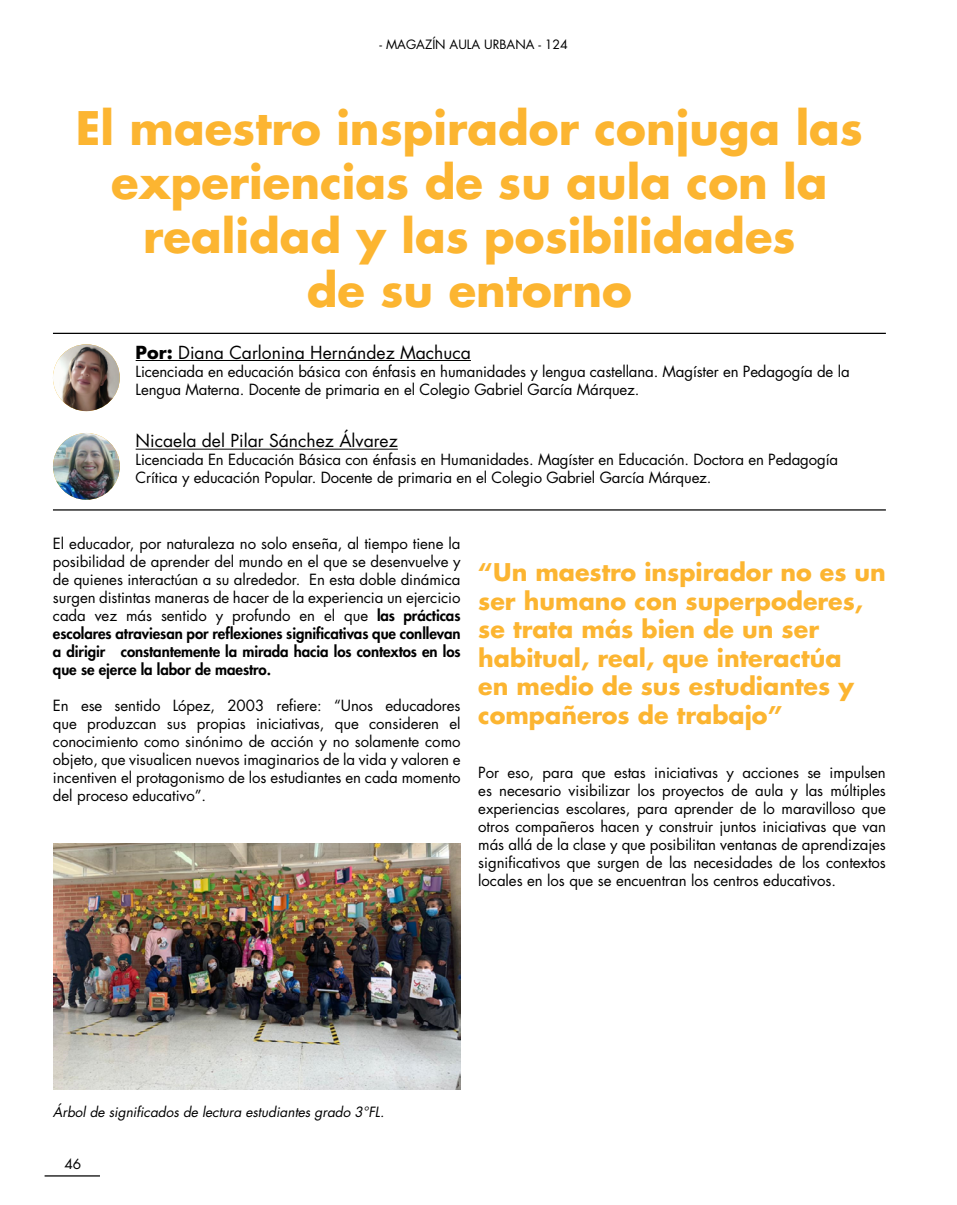
<style>
.page{position:relative;width:957px;height:1205px;background:#fff}
.page>*{position:absolute;margin:0;border:0;box-sizing:border-box;transform-origin:0 0}
.t1{font:700 45px/54px "Futura Std";color:#fcb531;text-align:center}
.t2{font:700 23.75px/28.5px "Futura Std";color:#fcb531}
.t3{font:17.5px "Futura Std";color:#000}
.t4{font:15px/18px "Futura Std";letter-spacing:-.01em;color:#000;text-align:justify}
.t5{font:italic 13.75px "Futura Std";letter-spacing:-.005em;color:#000}
.t6{font:13.75px "Futura Std";color:#000}
.t7{font:12.5px "Futura Std";color:#000}
.s1{font-weight:700}
.s2{font-weight:800}
</style>
<div class="page">
<hr style="left:53px;top:509px;width:833px;height:1px;background:#000">
<hr style="left:53px;top:333px;width:833px;height:1px;background:#000">
<hr style="left:136px;top:360px;width:335px;height:1px;background:#000">
<hr style="left:136px;top:449px;width:262px;height:1px;background:#000">
<img style="left:53px;top:344px;width:67px;height:67px;border-radius:33px">
<img style="left:53px;top:433px;width:67px;height:67px;border-radius:33px">
<img style="left:53px;top:843px;width:407px;height:247px">
<hr style="left:45px;top:1175px;width:55px;height:1px;background:#000">
<p class="t7" style="left:379px;top:36px;width:190px">- MAGAZÍN AULA URBANA - 124</p>
<h1 class="t1" style="left:76px;top:101px;width:789px">El maestro inspirador conjuga las experiencias de su aula con la realidad y las posibilidades<br>de su entorno</h1>
<p class="t3" style="left:136px;top:341px;width:337px"><span class="s1">Por:</span> Diana Carlonina Hernández Machuca</p>
<p class="t4" style="left:136px;top:362px;width:715px">Licenciada en educación básica con énfasis en humanidades y lengua castellana. Magíster en Pedagogía de la<br>Lengua Materna. Docente de primaria en el Colegio Gabriel García Márquez.</p>
<p class="t3" style="left:136px;top:430px;width:264px">Nicaela del Pilar Sánchez Álvarez</p>
<p class="t4" style="left:136px;top:451px;width:704px">Licenciada En Educación Básica con énfasis en Humanidades. Magíster en Educación. Doctora en Pedagogía<br>Crítica y educación Popular. Docente de primaria en el Colegio Gabriel García Márquez.</p>
<p class="t4" style="left:53px;top:534px;width:409px">El educador, por naturaleza no solo enseña, al tiempo tiene la posibilidad de aprender del mundo en el que se desenvuelve y de quienes interactúan a su alrededor. En esta doble dinámica surgen distintas maneras de hacer de la experiencia un ejercicio cada vez más sentido y profundo en el que <span class="s2">las prácticas escolares atraviesan por reflexiones significativas que conllevan a dirigir constantemente la mirada hacia los contextos en los que se ejerce la labor de maestro.</span></p>
<p class="t4" style="left:53px;top:696px;width:409px">En ese sentido López, 2003 refiere: “Unos educadores que produzcan sus propias iniciativas, que consideren el conocimiento como sinónimo de acción y no solamente como objeto, que visualicen nuevos imaginarios de la vida y valoren e incentiven el protagonismo de los estudiantes en cada momento del proceso educativo”.</p>
<h2 class="t2" style="left:478px;top:557px;width:409px">“Un maestro inspirador no es un ser humano con superpoderes, se trata más bien de un ser habitual, real, que interactúa<br>en medio de sus estudiantes y compañeros de trabajo”</h2>
<p class="t4" style="left:478px;top:763px;width:409px">Por eso, para que estas iniciativas y acciones se impulsen es necesario visibilizar los proyectos de aula y las múltiples experiencias escolares, para aprender de lo maravilloso que otros compañeros hacen y construir juntos iniciativas que van más allá de la clase y que posibilitan ventanas de aprendizajes significativos que surgen de las necesidades de los contextos locales en los que se encuentran los centros educativos.</p>
<p class="t5" style="left:53px;top:1103px;width:333px">Árbol de significados de lectura estudiantes grado 3°FL.</p>
<p class="t6" style="left:64px;top:1155px;width:18px">46</p>
</div>
